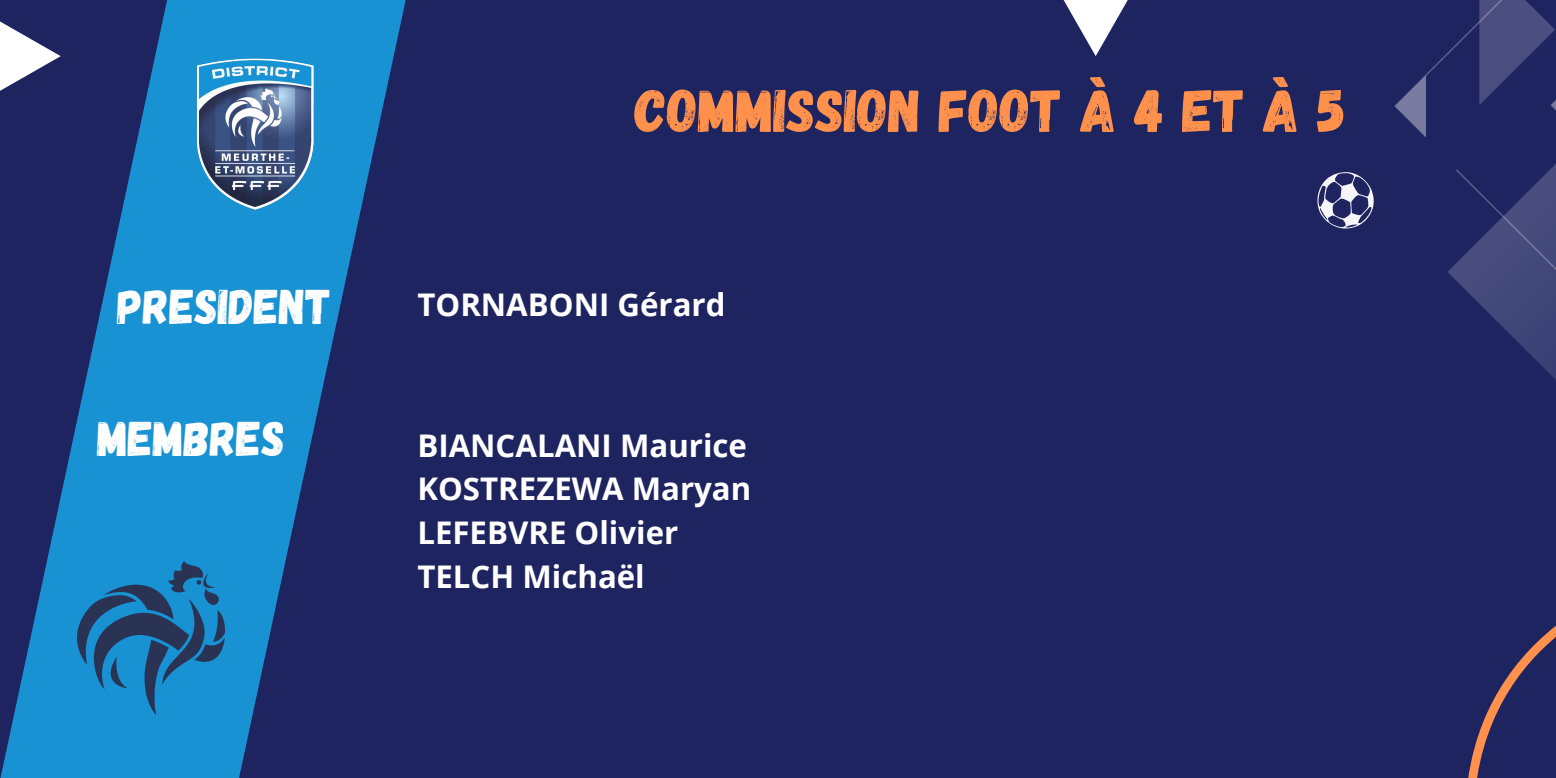
<style>
.page{position:relative;width:1556px;height:778px;background:#fff}
.page>*{position:absolute;margin:0;border:0;box-sizing:border-box;transform-origin:0 0}
.t1{font:60px "Gagalin";color:#ff914d}
.t2{font:48.6px "Gagalin";color:#fff}
.t3{font:700 31.2px "Open Sans";color:#fff}
</style>
<div class="page">
<div style="left:0;top:0;width:1555px;height:778px;background:#1e2460"></div>
<svg style="left:0;top:0;width:406px;height:778px;fill:#1992d4"></svg>
<img style="left:191px;top:56px;width:129px;height:155px">
<svg style="left:1468px;top:626px;width:87px;height:152px"></svg>
<img style="left:1394px;top:0;width:161px;height:379px">
<svg style="left:1317px;top:172px;width:57px;height:57px"></svg>
<svg style="left:0;top:21px;width:61px;height:70px"></svg>
<svg style="left:1063px;top:0;width:65px;height:56px"></svg>
<img style="left:78px;top:562px;width:146px;height:152px">
<p class="t2" style="left:117px;top:275px;width:215px">PRESIDENT</p>
<p class="t2" style="left:97px;top:407px;width:189px">MEMBRES</p>
<p class="t1" style="left:635px;top:72px;width:713px">COMMISSION FOOT À 4 ET À 5</p>
<p class="t3" style="left:417px;top:283px;width:309px">TORNABONI Gérard</p>
<p class="t3" style="left:417px;top:423px;width:331px">BIANCALANI Maurice</p>
<p class="t3" style="left:417px;top:467px;width:335px">KOSTREZEWA Maryan</p>
<p class="t3" style="left:417px;top:511px;width:262px">LEFEBVRE Olivier</p>
<p class="t3" style="left:417px;top:554px;width:229px">TELCH Michaël</p>
</div>
